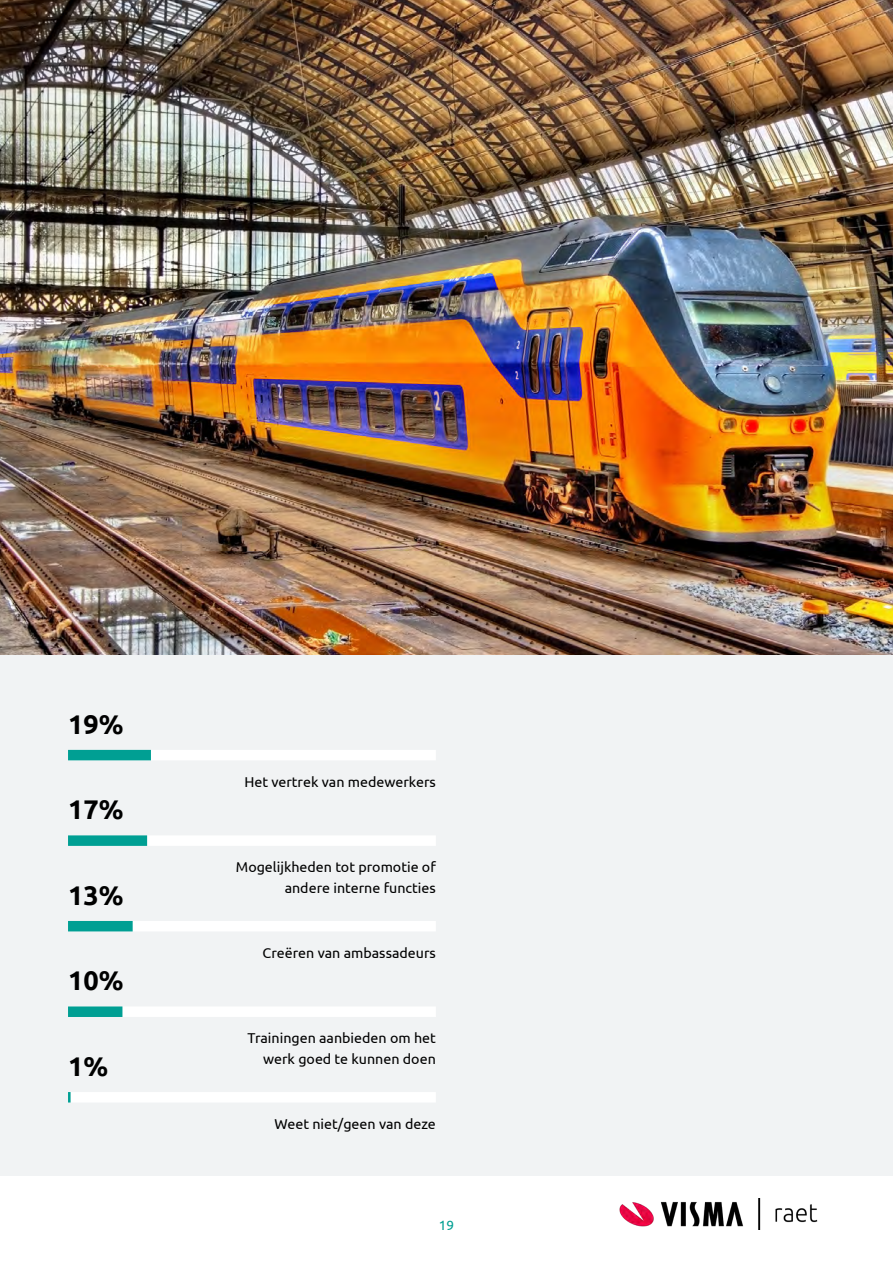
<style>
.page{position:relative;width:893px;height:1263px;background:#fff}
.page>*{position:absolute;margin:0;border:0;box-sizing:border-box;transform-origin:0 0}
.t1{font:700 27px "Ubuntu";color:#000}
.t2{font:14.25px/21px "Ubuntu";color:#000;text-align:right}
.t3{font:13.5px "Ubuntu";color:#009f93}
</style>
<div class="page">
<div style="left:0;top:0;width:893px;height:1176px;background:#f1f3f4"></div>
<img style="left:0;top:0;width:893px;height:655px">
<div style="left:68px;top:750px;width:368px;height:10px;background:#fff"></div>
<div style="left:68px;top:750px;width:83px;height:10px;background:#009f93"></div>
<div style="left:68px;top:835px;width:368px;height:11px;background:#fff"></div>
<div style="left:68px;top:835px;width:79px;height:11px;background:#009f93"></div>
<div style="left:68px;top:921px;width:368px;height:10px;background:#fff"></div>
<div style="left:68px;top:921px;width:65px;height:10px;background:#009f93"></div>
<div style="left:68px;top:1006px;width:368px;height:11px;background:#fff"></div>
<div style="left:68px;top:1006px;width:54px;height:11px;background:#009f93"></div>
<div style="left:68px;top:1092px;width:368px;height:10px;background:#fff"></div>
<svg style="left:68px;top:1092px;width:3px;height:10px"></svg>
<img style="left:619px;top:1199px;width:199px;height:30px">
<h1 class="t1" style="left:68px;top:708px;width:57px">19%</h1>
<h1 class="t1" style="left:68px;top:793px;width:57px">17%</h1>
<h1 class="t1" style="left:68px;top:879px;width:57px">13%</h1>
<h1 class="t1" style="left:68px;top:964px;width:57px">10%</h1>
<h1 class="t1" style="left:68px;top:1050px;width:42px">1%</h1>
<p class="t2" style="left:244px;top:771px;width:193px">Het vertrek van medewerkers</p>
<p class="t2" style="left:236px;top:856px;width:201px">Mogelijkheden tot promotie of andere interne functies</p>
<p class="t2" style="left:262px;top:941px;width:175px">Creëren van ambassadeurs</p>
<p class="t2" style="left:248px;top:1027px;width:190px">Trainingen aanbieden om het werk goed te kunnen doen</p>
<p class="t2" style="left:275px;top:1113px;width:163px">Weet niet/geen van deze</p>
<p class="t3" style="left:439px;top:1217px;width:17px">19</p>
</div>
